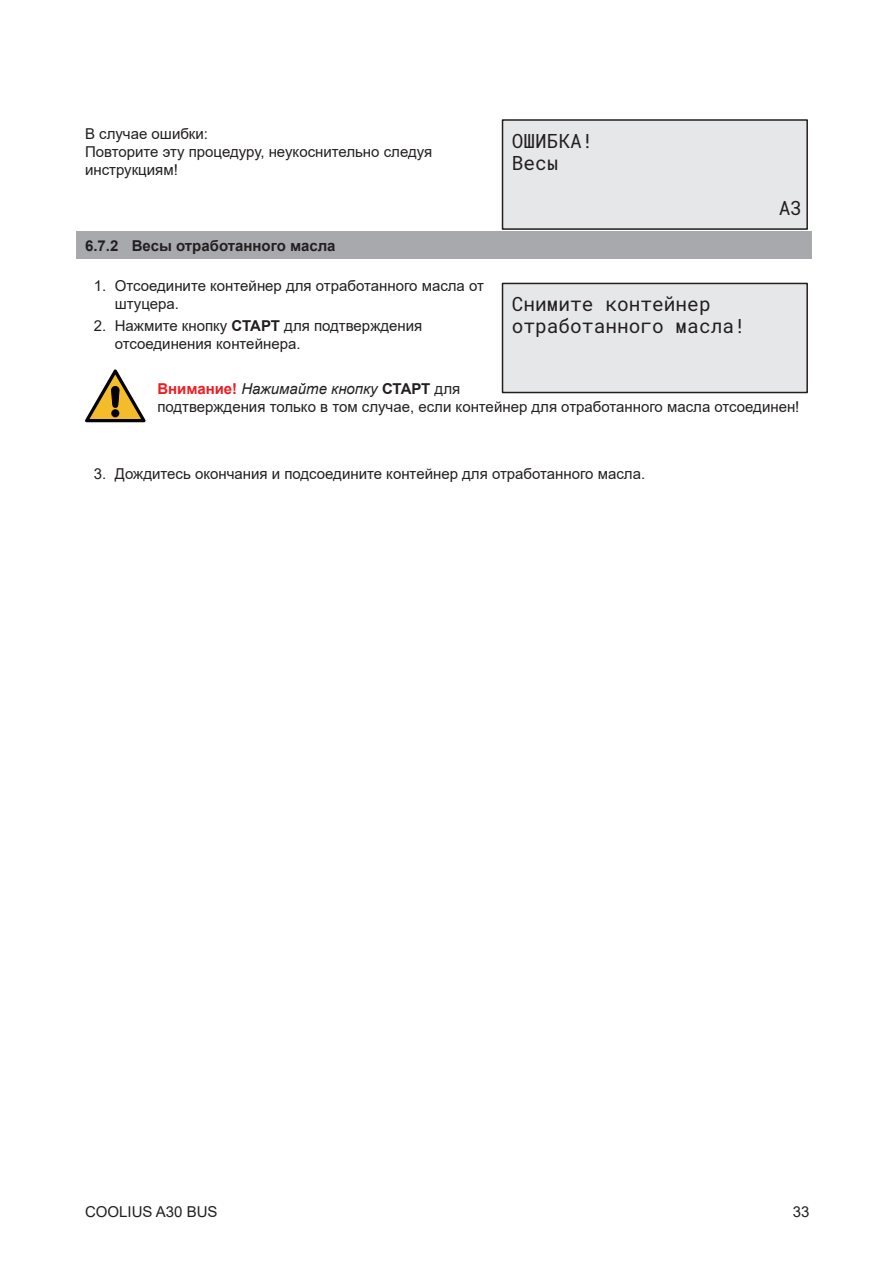
<style>
.page{position:relative;width:893px;height:1263px;background:#fff}
.page>*{position:absolute;margin:0;border:0;box-sizing:border-box;transform-origin:0 0}
.t1{font:19.5px/22.5px "Roboto Mono";color:#231f20}
.t2{font:15px/18px "Arial";color:#231f20}
.t3{font:700 15px "Arial";color:#231f20}
.s1{font-weight:700}
.s2{font-weight:700;color:#ee1d23}
.s3{font-style:italic}
</style>
<div class="page">
<div style="left:77px;top:231px;width:735px;height:28px;background:#a8a9ad"></div>
<div style="left:502px;top:120px;width:305px;height:109px;background:#e6e7e9"></div>
<div style="left:502px;top:119px;width:306px;height:111px;border:2px solid #231f20"></div>
<div style="left:502px;top:283px;width:305px;height:109px;background:#e6e7e9"></div>
<div style="left:502px;top:283px;width:306px;height:110px;border:2px solid #231f20"></div>
<svg style="left:85px;top:369px;width:61px;height:53px"></svg>
<p class="t2" style="left:85px;top:125px;width:349px">В случае ошибки:<br>Повторите эту процедуру, неукоснительно следуя инструкциям!</p>
<h1 class="t1" style="left:512px;top:129px;width:83px">ОШИБКА!<br>Весы</h1>
<h1 class="t1" style="left:779px;top:196px;width:25px">A3</h1>
<p class="t3" style="left:85px;top:235px;width:252px">6.7.2 Весы отработанного масла</p>
<p class="t2" style="left:115px;top:277px;width:371px;text-indent:-21px">1. Отсоедините контейнер для отработанного масла от штуцера.</p>
<p class="t2" style="left:115px;top:317px;width:309px;text-indent:-21px">2. Нажмите кнопку <span class="s1">СТАРТ</span> для подтверждения отсоединения контейнера.</p>
<p class="t2" style="left:157px;top:380px;width:644px"><span class="s2">Внимание!</span> <span class="s3">Нажимайте кнопку</span> <span class="s1">СТАРТ</span> для<br>подтверждения только в том случае, если контейнер для отработанного масла отсоединен!</p>
<h1 class="t1" style="left:512px;top:292px;width:235px">Снимите контейнер отработанного масла!</h1>
<p class="t2" style="left:94px;top:464px;width:553px">3. Дождитесь окончания и подсоедините контейнер для отработанного масла.</p>
<p class="t2" style="left:85px;top:1202px;width:134px">COOLIUS A30 BUS</p>
<p class="t2" style="left:793px;top:1202px;width:18px">33</p>
</div>
